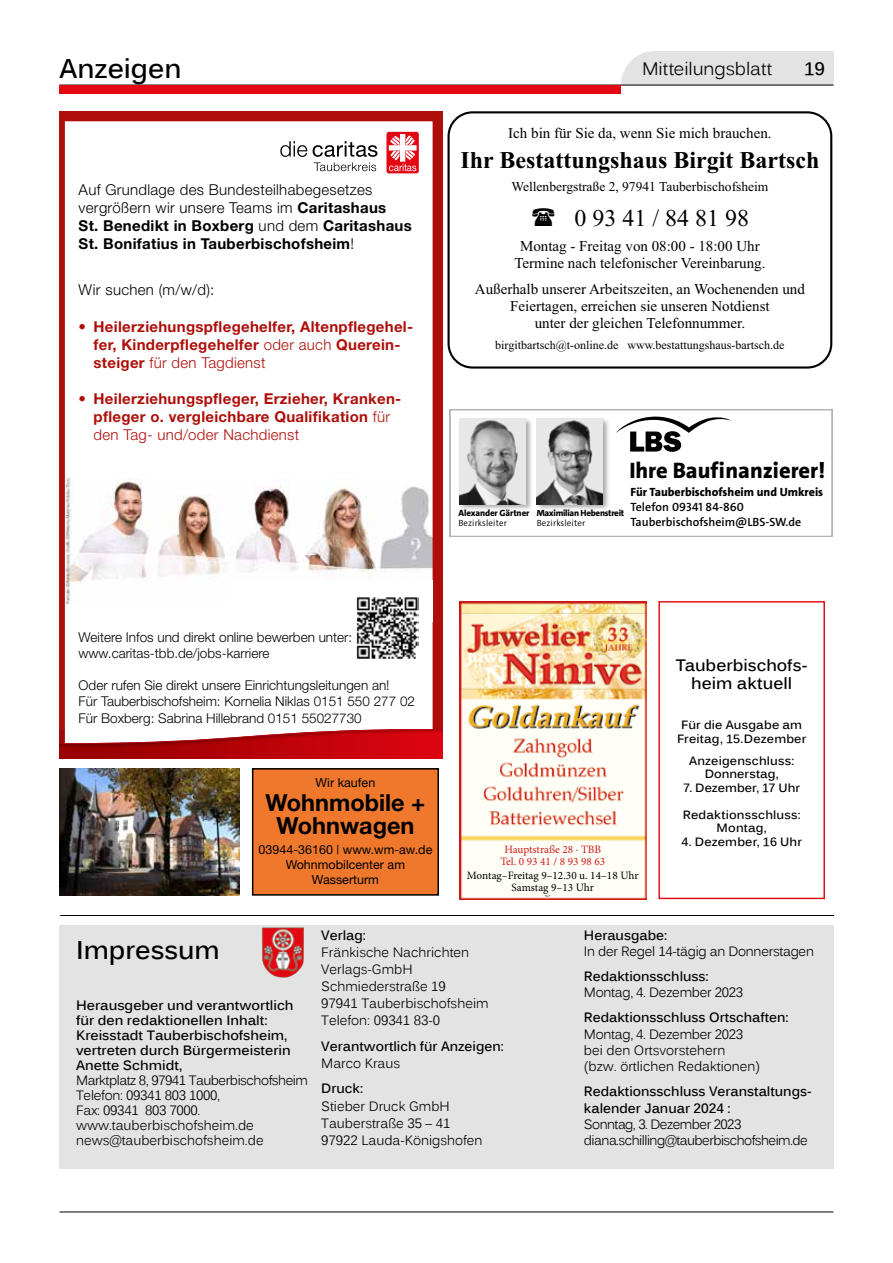
<style>
.page{position:relative;width:893px;height:1263px;background:#fff}
.page>*{position:absolute;margin:0;border:0;box-sizing:border-box;transform-origin:0 0}
.t1{font:700 27px "Kalinga";color:#000}
.t2{font:700 25.5px "Kalinga";color:#000}
.t3{font:700 24px "Times New Roman";color:#000}
.t4{font:24px "Times New Roman";color:#000}
.t5{font:700 23.55px/23.5px "Helvetica Neue";color:#000;text-align:center}
.t6{font:800 22.5px "The Sans C4 s";color:#000}
.t7{font:18px "Kalinga";letter-spacing:-.005em;color:#000}
.t8{font:700 18px "Kalinga";color:#000}
.t9{font:700 16.5px/18px "Kalinga";color:#000;text-align:center}
.t10{font:15px/26.5px "Times New Roman";color:#000;text-align:center}
.t11{font:700 15px/18px "Helvetica Neue LT Std";letter-spacing:.02em;color:#ae0f0a}
.t12{font:700 15px/18px "Helvetica Neue LT Std";letter-spacing:.02em;color:#000}
.t13{font:300 15px "Helvetica Neue LT Std";letter-spacing:.02em;color:#000}
.t14{font:700 13.5px/15px "Kalinga";color:#000}
.t15{font:13.5px/17.1px "Kalinga";color:#000}
.t16{font:300 13.5px/16.2px "Helvetica Neue LT Std";color:#000}
.t17{font:13.5px/15px "Kalinga";letter-spacing:-.02em;color:#000}
.t18{font:13.5px/16.4px "Kalinga";letter-spacing:-.04em;color:#000}
.t19{font:13.5px "Times New Roman";color:#000}
.t20{font:12.6px/15px "Helvetica Neue";color:#000;text-align:center}
.t21{font:700 12px/13.5px "Kalinga";letter-spacing:.015em;color:#000;text-align:center}
.t22{font:12px "Times New Roman";color:#000}
.t23{font:600 12px/15px "The Sans C4 s";color:#000}
.t24{font:800 12px "The Sans C4 s";color:#000}
.t25{font:11.25px/12px "Minion Pro";letter-spacing:-.005em;color:#000;text-align:center}
.t26{font:11.25px/12px "Minion Pro";color:#cf1d1a;text-align:center}
.t27{font:300 9px "The Sans C4 s";letter-spacing:.01em;color:#000}
.t28{font:800 9px "The Sans C4 s";letter-spacing:-.03em;color:#000}
.t29{font:800 9px "The Sans C4 s";letter-spacing:-.01em;color:#000}
.s1{font-weight:300}
</style>
<div class="page">
<hr style="left:60px;top:1211px;width:773px;height:1px;background:#000">
<svg style="left:60px;top:51px;width:773px;height:43px"></svg>
<hr style="left:60px;top:915px;width:774px;height:1px;background:#000">
<div style="left:59px;top:926px;width:774px;height:243px;background:#e3e3e3"></div>
<img style="left:262px;top:927px;width:32px;height:46px">
<div style="left:658px;top:601px;width:167px;height:298px;border:1px solid #e30613"></div>
<div style="left:253px;top:769px;width:185px;height:126px;background:#ef782d"></div>
<div style="left:252px;top:768px;width:187px;height:128px;border:2px solid #000"></div>
<img style="left:459px;top:601px;width:187px;height:298px">
<div style="left:463px;top:842px;width:179px;height:53px;background:#fefef7"></div>
<svg style="left:450px;top:409px;width:382px;height:128px"></svg>
<svg style="left:616px;top:417px;width:114px;height:35px"></svg>
<div style="left:458px;top:417px;width:75px;height:95px;background:#000;opacity:.35"></div>
<img style="left:459px;top:419px;width:67px;height:85px">
<div style="left:535px;top:417px;width:76px;height:95px;background:#000;opacity:.35"></div>
<img style="left:537px;top:419px;width:66px;height:85px">
<div style="left:447px;top:111px;width:385px;height:258px;border:2px solid #000;border-radius:24px"></div>
<svg style="left:60px;top:112px;width:382px;height:617px"></svg>
<div style="left:227px;top:580px;width:206px;height:41px;background:#fff"></div>
<img style="left:355px;top:597px;width:64px;height:63px">
<svg style="left:60px;top:729px;width:382px;height:29px"></svg>
<img style="left:59px;top:768px;width:181px;height:128px">
<h1 class="t1" style="left:60px;top:51px;width:124px">Anzeigen</h1>
<h3 class="t7" style="left:642px;top:57px;width:132px">Mitteilungsblatt</h3>
<h3 class="t8" style="left:804px;top:57px;width:22px">19</h3>
<p class="t12" style="left:79px;top:180px;width:335px"><span class="s1">Auf Grundlage des Bundesteilhabegesetzes vergrößern wir unsere Teams im</span> Caritashaus<br>St. Benedikt in Boxberg <span class="s1">und dem</span> Caritashaus St. Bonifatius in Tauberbischofsheim<span class="s1">!</span></p>
<p class="t13" style="left:79px;top:281px;width:137px">Wir suchen (m/w/d):</p>
<p class="t11" style="left:94px;top:318px;width:321px;text-indent:-15px">• Heilerziehungspflegehelfer, Altenpflegehel&shy;fer, Kinderpflegehelfer <span class="s1">oder auch</span> Querein&shy;steiger <span class="s1">für den Tagdienst</span></p>
<p class="t11" style="left:94px;top:390px;width:309px;text-indent:-15px">• Heilerziehungspfleger, Erzieher, Kranken&shy;pfleger o. vergleichbare Qualifikation <span class="s1">für den Tag- und/oder Nachdienst</span></p>
<p class="t10" style="left:508px;top:120px;width:265px">Ich bin für Sie da, wenn Sie mich brauchen.</p>
<h3 class="t3" style="left:460px;top:143px;width:360px">Ihr Bestattungshaus Birgit Bartsch</h3>
<h3 class="t4" style="left:575px;top:201px;width:176px">0 93 41 / 84 81 98</h3>
<p class="t19" style="left:511px;top:177px;width:258px">Wellenbergstraße 2, 97941 Tauberbischofsheim</p>
<p class="t10" style="left:520px;top:232px;width:241px">Montag - Freitag von 08:00 - 18:00 Uhr</p>
<p class="t10" style="left:475px;top:249px;width:332px">Termine nach telefonischer Vereinbarung.<br>Außerhalb unserer Arbeitszeiten, an Wochenenden und</p>
<p class="t10" style="left:510px;top:292px;width:261px">Feiertagen, erreichen sie unseren Notdienst</p>
<p class="t10" style="left:535px;top:309px;width:212px">unter der gleichen Telefonnummer.</p>
<p class="t22" style="left:495px;top:337px;width:291px">birgitbartsch@t-online.de www.bestattungshaus-bartsch.de</p>
<h3 class="t6" style="left:629px;top:455px;width:198px">Ihre Baufinanzierer!</h3>
<p class="t24" style="left:630px;top:484px;width:194px">Für Tauberbischofsheim und Umkreis</p>
<p class="t23" style="left:630px;top:500px;width:172px">Telefon 09341 84-860<br>Tauberbischofsheim@LBS-SW.de</p>
<p class="t28" style="left:537px;top:507px;width:89px">Maximilian Hebenstreit</p>
<p class="t27" style="left:537px;top:517px;width:50px">Bezirksleiter</p>
<p class="t29" style="left:458px;top:507px;width:73px">Alexander Gärtner</p>
<p class="t27" style="left:458px;top:517px;width:50px">Bezirksleiter</p>
<p class="t16" style="left:79px;top:628px;width:275px">Weitere Infos und direkt online bewerben unter: www.caritas-tbb.de/jobs-karriere</p>
<p class="t16" style="left:79px;top:677px;width:338px">Oder rufen Sie direkt unsere Einrichtungsleitungen an!<br>Für Tauberbischofsheim: Kornelia Niklas 0151 550 277 02<br>Für Boxberg: Sabrina Hillebrand 0151 55027730</p>
<p class="t20" style="left:316px;top:775px;width:61px">Wir kaufen</p>
<h3 class="t5" style="left:265px;top:790px;width:161px">Wohnmobile +<br>Wohnwagen</h3>
<p class="t20" style="left:258px;top:842px;width:175px">03944-36160 | www.wm-aw.de<br>Wohnmobilcenter am<br>Wasserturm</p>
<p class="t26" style="left:500px;top:844px;width:106px">Hauptstraße 28 ∙ TBB<br>Tel. 0 93 41 / 8 93 98 63</p>
<p class="t25" style="left:467px;top:870px;width:173px">Montag–Freitag 9–12.30 u. 14–18 Uhr<br>Samstag 9–13 Uhr</p>
<p class="t9" style="left:676px;top:658px;width:133px">Tauberbischofs&shy;heim aktuell</p>
<p class="t21" style="left:677px;top:719px;width:131px">Für die Ausgabe am<br>Freitag, 15.Dezember</p>
<p class="t21" style="left:689px;top:755px;width:107px">Anzeigenschluss:<br>Donnerstag,</p>
<p class="t21" style="left:683px;top:782px;width:118px">7. Dezember, 17 Uhr</p>
<p class="t21" style="left:683px;top:809px;width:119px">Redaktionsschluss:<br>Montag,</p>
<p class="t21" style="left:681px;top:836px;width:122px">4. Dezember, 16 Uhr</p>
<h2 class="t2" style="left:76px;top:933px;width:145px">Impressum</h2>
<p class="t14" style="left:76px;top:999px;width:219px">Herausgeber und verantwortlich für den redaktionellen Inhalt:<br>Kreisstadt Tauberbischofsheim, vertreten durch Bürgermeisterin<br>Anette Schmidt,</p>
<p class="t17" style="left:76px;top:1074px;width:233px">Marktplatz 8, 97941 Tauberbischofsheim<br>Telefon: 09341 803 1000,<br>Fax: 09341 803 7000. www.tauberbischofsheim.de news@tauberbischofsheim.de</p>
<p class="t14" style="left:321px;top:929px;width:46px">Verlag:</p>
<p class="t15" style="left:321px;top:945px;width:169px">Fränkische Nachrichten<br>Verlags-GmbH<br>Schmiederstraße 19<br>97941 Tauberbischofsheim<br>Telefon: 09341 83-0</p>
<p class="t14" style="left:321px;top:1040px;width:184px">Verantwortlich für Anzeigen:</p>
<p class="t15" style="left:321px;top:1056px;width:80px">Marco Kraus</p>
<p class="t14" style="left:321px;top:1082px;width:43px">Druck:</p>
<p class="t15" style="left:321px;top:1098px;width:163px">Stieber Druck GmbH<br>Tauberstraße 35 – 41<br>97922 Lauda-Königshofen</p>
<p class="t14" style="left:584px;top:929px;width:85px">Herausgabe:</p>
<p class="t17" style="left:584px;top:945px;width:232px">In der Regel 14-tägig an Donnerstagen</p>
<p class="t14" style="left:584px;top:970px;width:126px">Redaktionsschluss:</p>
<p class="t17" style="left:584px;top:986px;width:161px">Montag, 4. Dezember 2023</p>
<p class="t14" style="left:584px;top:1011px;width:206px">Redaktionsschluss Ortschaften:</p>
<p class="t15" style="left:584px;top:1027px;width:178px;line-height:16.4px">Montag, 4. Dezember 2023 bei den Ortsvorstehern (bzw. örtlichen Redaktionen)</p>
<p class="t14" style="left:584px;top:1084px;width:229px;line-height:16.4px">Redaktionsschluss Veranstaltungs&shy;kalender Januar 2024 :</p>
<p class="t18" style="left:584px;top:1117px;width:225px">Sonntag, 3. Dezember 2023 diana.schilling@tauberbischofsheim.de</p>
</div>
